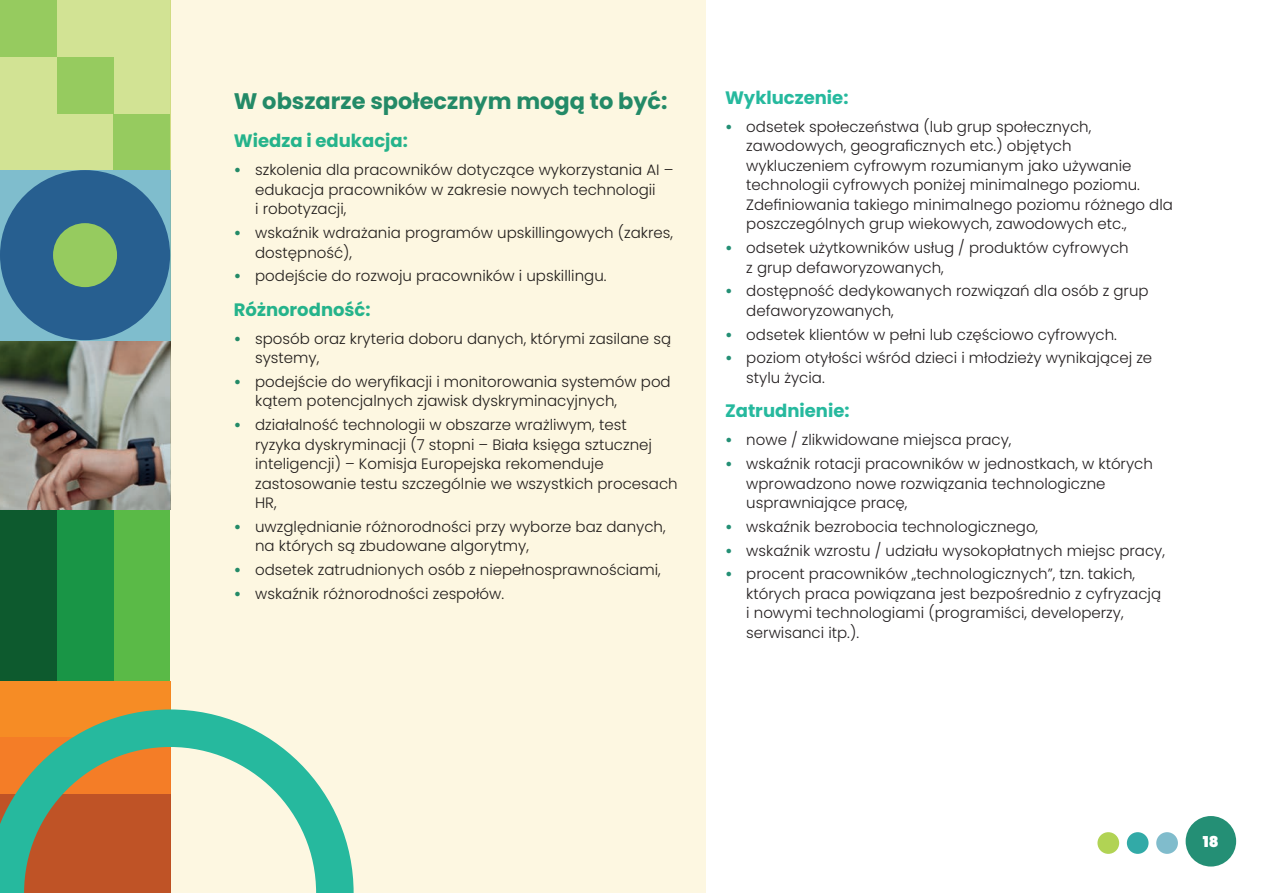
<style>
.page{position:relative;width:1263px;height:893px;background:#fff}
.page>*{position:absolute;margin:0;border:0;box-sizing:border-box;transform-origin:0 0}
.t1{font:700 22.5px "Poppins";color:#248f75}
.t2{font:700 18px "Poppins";color:#26b99e}
.t3{font:300 15px/19.5px "Poppins";color:#231f20}
.t4{font:900 15px "Poppins";color:#fff}
.s1{font-weight:700;color:#248f75}
</style>
<div class="page">
<img style="left:0;top:340px;width:170px;height:170px">
<div style="left:113px;top:510px;width:57px;height:170px;background:#5aba47"></div>
<div style="left:57px;top:510px;width:56px;height:170px;background:#199546"></div>
<div style="left:0;top:510px;width:57px;height:170px;background:#0d5a2e"></div>
<div style="left:0;top:0;width:170px;height:170px;background:#d2e394"></div>
<div style="left:0;top:0;width:57px;height:57px;background:#96cb5f"></div>
<div style="left:57px;top:57px;width:56px;height:56px;background:#96cb5f"></div>
<div style="left:113px;top:114px;width:57px;height:57px;background:#96cb5f"></div>
<div style="left:0;top:681px;width:170px;height:57px;background:#f68c25"></div>
<div style="left:0;top:170px;width:170px;height:170px;background:#7fbdcd"></div>
<div style="left:0;top:170px;width:170px;height:170px;background:#275f90;border-radius:50%"></div>
<div style="left:53px;top:223px;width:64px;height:64px;background:#96cb5f;border-radius:50%"></div>
<div style="left:170px;top:0;width:536px;height:893px;background:#fdf7e1"></div>
<svg style="left:0;top:709px;width:354px;height:184px"></svg>
<div style="left:1185px;top:816px;width:51px;height:50px;background:#248f75;border-radius:50%"></div>
<div style="left:1156px;top:832px;width:22px;height:22px;background:#80bccc;border-radius:50%"></div>
<div style="left:1127px;top:832px;width:21px;height:22px;background:#32aaa7;border-radius:50%"></div>
<div style="left:1097px;top:832px;width:22px;height:22px;background:#b1d354;border-radius:50%"></div>
<h1 class="t1" style="left:234px;top:88px;width:435px">W obszarze społecznym mogą to być:</h1>
<p class="t2" style="left:234px;top:131px;width:175px">Wiedza i edukacja:</p>
<p class="t3" style="left:255px;top:160px;width:420px;text-indent:-21px"><span class="s1">•</span> szkolenia dla pracowników dotyczące wykorzystania AI – edukacja pracowników w zakresie nowych technologii<br>i robotyzacji,</p>
<p class="t3" style="left:255px;top:223px;width:419px;text-indent:-21px"><span class="s1">•</span> wskaźnik wdrażania programów upskillingowych (zakres, dostępność),</p>
<p class="t3" style="left:234px;top:266px;width:374px"><span class="s1">•</span> podejście do rozwoju pracowników i upskillingu.</p>
<p class="t2" style="left:234px;top:299px;width:138px">Różnorodność:</p>
<p class="t3" style="left:255px;top:329px;width:418px;text-indent:-21px"><span class="s1">•</span> sposób oraz kryteria doboru danych, którymi zasilane są systemy,</p>
<p class="t3" style="left:255px;top:372px;width:417px;text-indent:-21px"><span class="s1">•</span> podejście do weryfikacji i monitorowania systemów pod kątem potencjalnych zjawisk dyskryminacyjnych,</p>
<p class="t3" style="left:255px;top:415px;width:424px;text-indent:-21px"><span class="s1">•</span> działalność technologii w obszarze wrażliwym, test<br>ryzyka dyskryminacji (7 stopni – Biała księga sztucznej inteligencji) – Komisja Europejska rekomenduje zastosowanie testu szczególnie we wszystkich procesach HR,</p>
<p class="t3" style="left:255px;top:517px;width:412px;text-indent:-21px"><span class="s1">•</span> uwzględnianie różnorodności przy wyborze baz danych, na których są zbudowane algorytmy,</p>
<p class="t3" style="left:234px;top:560px;width:428px"><span class="s1">•</span> odsetek zatrudnionych osób z niepełnosprawnościami,</p>
<p class="t3" style="left:234px;top:584px;width:272px"><span class="s1">•</span> wskaźnik różnorodności zespołów.</p>
<p class="t2" style="left:725px;top:87px;width:125px">Wykluczenie:</p>
<p class="t3" style="left:746px;top:117px;width:428px;text-indent:-21px"><span class="s1">•</span> odsetek społeczeństwa (lub grup społecznych, zawodowych, geograficznych etc.) objętych wykluczeniem cyfrowym rozumianym jako używanie technologii cyfrowych poniżej minimalnego poziomu.<br>Zdefiniowania takiego minimalnego poziomu różnego dla poszczególnych grup wiekowych, zawodowych etc.,</p>
<p class="t3" style="left:746px;top:238px;width:384px;text-indent:-21px"><span class="s1">•</span> odsetek użytkowników usług / produktów cyfrowych z grup defaworyzowanych,</p>
<p class="t3" style="left:746px;top:282px;width:404px;text-indent:-21px"><span class="s1">•</span> dostępność dedykowanych rozwiązań dla osób z grup defaworyzowanych,</p>
<p class="t3" style="left:725px;top:325px;width:393px"><span class="s1">•</span> odsetek klientów w pełni lub częściowo cyfrowych.</p>
<p class="t3" style="left:746px;top:348px;width:407px;text-indent:-21px"><span class="s1">•</span> poziom otyłości wśród dzieci i młodzieży wynikającej ze stylu życia.</p>
<p class="t2" style="left:725px;top:401px;width:126px">Zatrudnienie:</p>
<p class="t3" style="left:725px;top:430px;width:288px"><span class="s1">•</span> nowe / zlikwidowane miejsca pracy,</p>
<p class="t3" style="left:746px;top:454px;width:408px;text-indent:-21px"><span class="s1">•</span> wskaźnik rotacji pracowników w jednostkach, w których wprowadzono nowe rozwiązania technologiczne usprawniające pracę,</p>
<p class="t3" style="left:725px;top:517px;width:315px"><span class="s1">•</span> wskaźnik bezrobocia technologicznego,</p>
<p class="t3" style="left:725px;top:541px;width:441px"><span class="s1">•</span> wskaźnik wzrostu / udziału wysokopłatnych miejsc pracy,</p>
<p class="t3" style="left:746px;top:564px;width:416px;text-indent:-21px"><span class="s1">•</span> procent pracowników „technologicznych”, tzn. takich, których praca powiązana jest bezpośrednio z cyfryzacją i nowymi technologiami (programiści, developerzy, serwisanci itp.).</p>
<p class="t4" style="left:1203px;top:833px;width:17px">18</p>
</div>
